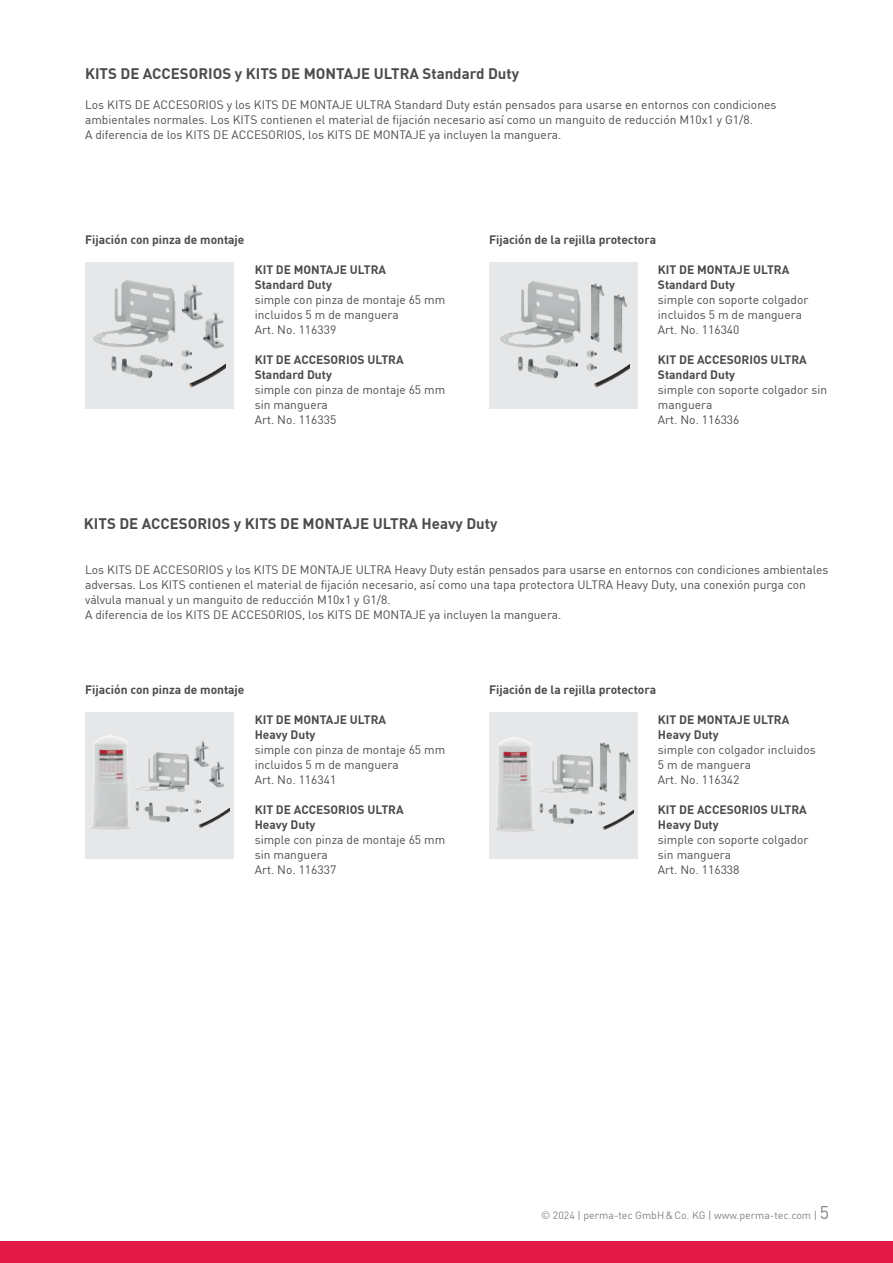
<style>
.page{position:relative;width:893px;height:1263px;background:#fff}
.page>*{position:absolute;margin:0;border:0;box-sizing:border-box;transform-origin:0 0}
.t1{font:700 15px "DIN Pro";color:#4b4c4d}
.t2{font:12px/15px "DIN Pro";color:#4b4c4d}
.t3{font:700 12px/15px "DIN Pro";color:#4b4c4d}
.t4{font:10.5px "DIN Pro";color:#808285}
.s1{font-size:18px}
</style>
<div class="page">
<div style="left:0;top:1242px;width:893px;height:21px;background:#e31a47"></div>
<div style="left:85px;top:262px;width:149px;height:147px;background:#e6e7e9"></div>
<img style="left:94px;top:279px;width:131px;height:109px">
<div style="left:489px;top:262px;width:149px;height:147px;background:#e6e7e9"></div>
<img style="left:500px;top:280px;width:130px;height:108px">
<div style="left:85px;top:712px;width:149px;height:147px;background:#e6e7e9"></div>
<img style="left:91px;top:735px;width:138px;height:95px">
<div style="left:489px;top:712px;width:149px;height:147px;background:#e6e7e9"></div>
<img style="left:495px;top:737px;width:138px;height:95px">
<p class="t1" style="left:85px;top:67px;width:436px">KITS DE ACCESORIOS y KITS DE MONTAJE ULTRA Standard Duty</p>
<p class="t2" style="left:85px;top:98px;width:693px">Los KITS DE ACCESORIOS y los KITS DE MONTAJE ULTRA Standard Duty están pensados para usarse en entornos con condiciones ambientales normales. Los KITS contienen el material de fijación necesario así como un manguito de reducción M10x1 y G1/8.<br>A diferencia de los KITS DE ACCESORIOS, los KITS DE MONTAJE ya incluyen la manguera.</p>
<p class="t3" style="left:85px;top:233px;width:161px">Fijación con pinza de montaje</p>
<p class="t3" style="left:255px;top:263px;width:133px">KIT DE MONTAJE ULTRA<br>Standard Duty</p>
<p class="t2" style="left:255px;top:291px;width:192px">simple con pinza de montaje 65 mm incluidos 5 m de manguera<br>Art. No. 116339</p>
<p class="t3" style="left:255px;top:353px;width:151px">KIT DE ACCESORIOS ULTRA<br>Standard Duty</p>
<p class="t2" style="left:255px;top:381px;width:192px">simple con pinza de montaje 65 mm sin manguera<br>Art. No. 116335</p>
<p class="t3" style="left:489px;top:233px;width:169px">Fijación de la rejilla protectora</p>
<p class="t3" style="left:658px;top:263px;width:133px">KIT DE MONTAJE ULTRA<br>Standard Duty</p>
<p class="t2" style="left:658px;top:293px;width:152px">simple con soporte colgador incluidos 5 m de manguera<br>Art. No. 116340</p>
<p class="t3" style="left:658px;top:353px;width:151px">KIT DE ACCESORIOS ULTRA<br>Standard Duty</p>
<p class="t2" style="left:658px;top:383px;width:171px">simple con soporte colgador sin manguera<br>Art. No. 116336</p>
<p class="t1" style="left:84px;top:517px;width:415px">KITS DE ACCESORIOS y KITS DE MONTAJE ULTRA Heavy Duty</p>
<p class="t2" style="left:85px;top:563px;width:745px">Los KITS DE ACCESORIOS y los KITS DE MONTAJE ULTRA Heavy Duty están pensados para usarse en entornos con condiciones ambientales adversas. Los KITS contienen el material de fijación necesario, así como una tapa protectora ULTRA Heavy Duty, una conexión purga con válvula manual y un manguito de reducción M10x1 y G1/8.<br>A diferencia de los KITS DE ACCESORIOS, los KITS DE MONTAJE ya incluyen la manguera.</p>
<p class="t3" style="left:85px;top:683px;width:161px">Fijación con pinza de montaje</p>
<p class="t3" style="left:255px;top:713px;width:133px">KIT DE MONTAJE ULTRA<br>Heavy Duty</p>
<p class="t2" style="left:255px;top:741px;width:192px">simple con pinza de montaje 65 mm incluidos 5 m de manguera<br>Art. No. 116341</p>
<p class="t3" style="left:255px;top:803px;width:151px">KIT DE ACCESORIOS ULTRA<br>Heavy Duty</p>
<p class="t2" style="left:255px;top:831px;width:192px">simple con pinza de montaje 65 mm sin manguera<br>Art. No. 116337</p>
<p class="t3" style="left:489px;top:683px;width:169px">Fijación de la rejilla protectora</p>
<p class="t3" style="left:658px;top:713px;width:133px">KIT DE MONTAJE ULTRA<br>Heavy Duty</p>
<p class="t2" style="left:658px;top:743px;width:159px">simple con colgador incluidos<br>5 m de manguera<br>Art. No. 116342</p>
<p class="t3" style="left:658px;top:803px;width:151px">KIT DE ACCESORIOS ULTRA<br>Heavy Duty</p>
<p class="t2" style="left:658px;top:833px;width:152px">simple con soporte colgador sin manguera<br>Art. No. 116338</p>
<p class="t4" style="left:541px;top:1211px;width:290px">© 2024 | perma-tec GmbH &amp; Co. KG | www.perma-tec.com | <span class="s1">5</span></p>
</div>
